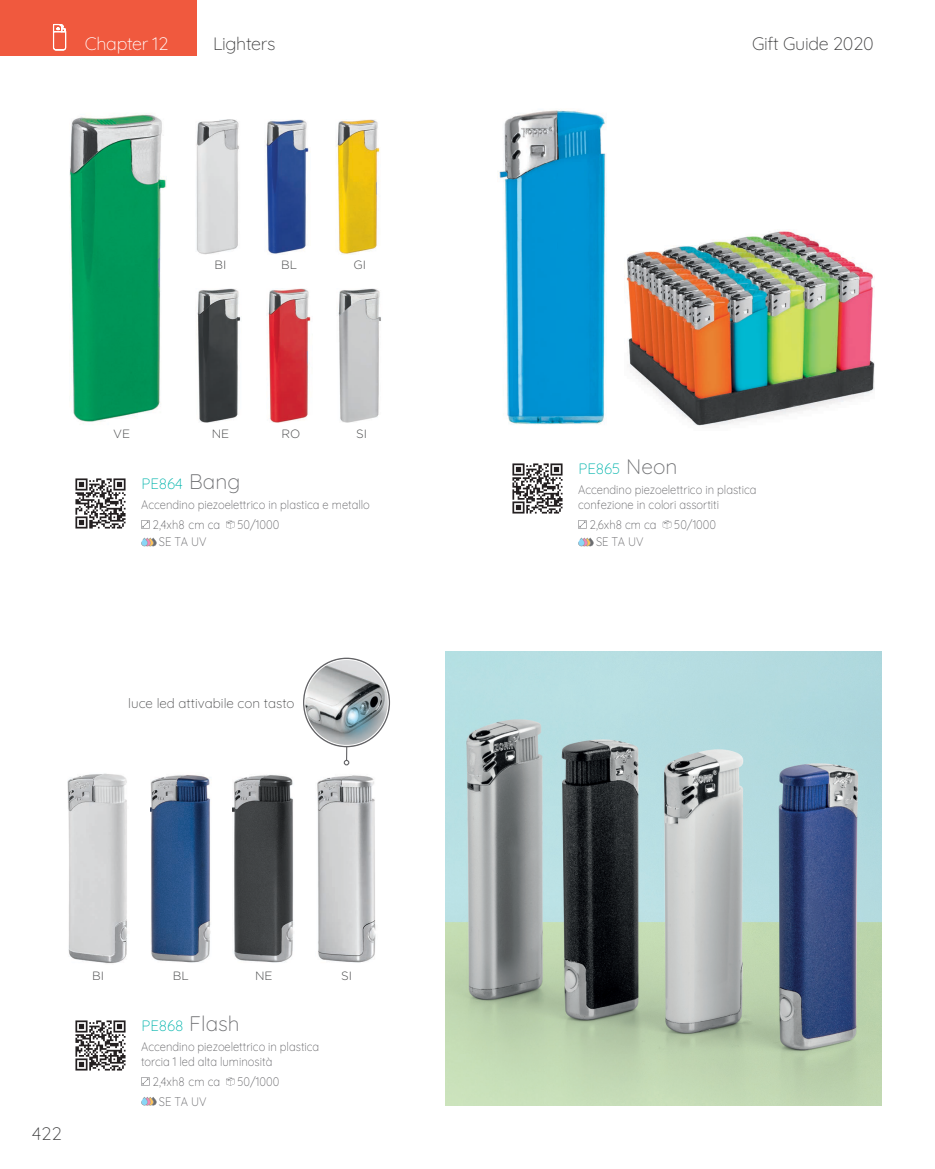
<style>
.page{position:relative;width:935px;height:1169px;background:#fff}
.page>*{position:absolute;margin:0;border:0;box-sizing:border-box;transform-origin:0 0}
.t1{font:300 18px "Quicksand";letter-spacing:-.02em;color:#3e3e3f}
.t2{font:300 18px "Quicksand";letter-spacing:-.02em;color:#fff}
.t3{font:300 15px "Quicksand";color:#00b4ac}
.t4{font:300 13.5px "Quicksand";color:#4b4c4d}
.t5{font:300 12.3px/15px "Quicksand";color:#636366;scale:.91 1}
.t6{font:300 12px "Gotham Rounded";color:#4b4c4d}
.s1{font-size:21px;color:#6c6d70}
</style>
<div class="page">
<div style="left:0;top:0;width:196px;height:56px;background:#f0593e"></div>
<svg style="left:53px;top:24px;width:13px;height:26px"></svg>
<img style="left:69px;top:114px;width:97px;height:310px">
<img style="left:265px;top:119px;width:44px;height:135px">
<img style="left:196px;top:119px;width:43px;height:135px">
<img style="left:336px;top:119px;width:44px;height:135px">
<img style="left:266px;top:288px;width:45px;height:135px">
<img style="left:197px;top:288px;width:44px;height:135px">
<img style="left:67px;top:773px;width:60px;height:191px">
<img style="left:233px;top:775px;width:60px;height:188px">
<img style="left:150px;top:775px;width:61px;height:188px">
<img style="left:317px;top:775px;width:59px;height:188px">
<img style="left:338px;top:288px;width:43px;height:135px">
<img style="left:626px;top:231px;width:249px;height:195px">
<img style="left:498px;top:110px;width:108px;height:315px">
<img style="left:445px;top:651px;width:436px;height:454px">
<svg style="left:303px;top:657px;width:87px;height:90px"></svg>
<svg style="left:305px;top:659px;width:83px;height:86px;background:#90a0a7"></svg>
<img style="left:346px;top:659px;width:41px;height:43px">
<img style="left:305px;top:659px;width:41px;height:69px">
<svg style="left:344px;top:747px;width:5px;height:18px"></svg>
<svg style="left:141px;top:538px;width:16px;height:8px"></svg>
<svg style="left:141px;top:520px;width:9px;height:9px"></svg>
<svg style="left:226px;top:520px;width:8px;height:9px"></svg>
<img style="left:75px;top:478px;width:51px;height:51px">
<svg style="left:578px;top:538px;width:15px;height:8px"></svg>
<svg style="left:578px;top:520px;width:9px;height:9px"></svg>
<svg style="left:663px;top:520px;width:8px;height:9px"></svg>
<img style="left:512px;top:463px;width:51px;height:51px">
<svg style="left:141px;top:1097px;width:16px;height:8px"></svg>
<svg style="left:141px;top:1077px;width:9px;height:8px"></svg>
<svg style="left:226px;top:1077px;width:8px;height:8px"></svg>
<img style="left:75px;top:1020px;width:51px;height:51px">
<h1 class="t2" style="left:85px;top:29px;width:85px">Chapter 12</h1>
<h1 class="t1" style="left:213px;top:29px;width:64px">Lighters</h1>
<h1 class="t1" style="left:752px;top:29px;width:123px">Gift Guide 2020</h1>
<p class="t6" style="left:214px;top:257px;width:13px">BI</p>
<p class="t6" style="left:281px;top:257px;width:18px">BL</p>
<p class="t6" style="left:353px;top:257px;width:14px">GI</p>
<p class="t6" style="left:113px;top:426px;width:19px">VE</p>
<p class="t6" style="left:212px;top:426px;width:19px">NE</p>
<p class="t6" style="left:282px;top:426px;width:20px">RO</p>
<p class="t6" style="left:356px;top:426px;width:12px">SI</p>
<p class="t3" style="left:141px;top:472px;width:100px">PE864 <span class="s1">Bang</span></p>
<p class="t5" style="left:141px;top:496px;width:253px">Accendino piezoelettrico in plastica e metallo</p>
<p class="t5" style="left:159px;top:533px;width:54px">SE TA UV</p>
<p class="t5" style="left:153px;top:515px;width:76px">2,4xh8 cm ca</p>
<p class="t5" style="left:237px;top:515px;width:48px">50/1000</p>
<p class="t4" style="left:128px;top:692px;width:168px">luce led attivabile con tasto</p>
<p class="t3" style="left:578px;top:457px;width:100px">PE865 <span class="s1">Neon</span></p>
<p class="t5" style="left:578px;top:481px;width:198px">Accendino piezoelettrico in plastica confezione in colori assortiti</p>
<p class="t5" style="left:596px;top:533px;width:54px">SE TA UV</p>
<p class="t5" style="left:589px;top:515px;width:75px">2,6xh8 cm ca</p>
<p class="t5" style="left:674px;top:515px;width:48px">50/1000</p>
<h1 class="t1" style="left:32px;top:1119px;width:31px">422</h1>
<p class="t6" style="left:92px;top:967px;width:13px">BI</p>
<p class="t6" style="left:173px;top:967px;width:18px">BL</p>
<p class="t6" style="left:255px;top:967px;width:19px">NE</p>
<p class="t6" style="left:341px;top:967px;width:12px">SI</p>
<p class="t3" style="left:141px;top:1014px;width:100px">PE868 <span class="s1">Flash</span></p>
<p class="t5" style="left:141px;top:1037px;width:197px">Accendino piezoelettrico in plastica torcia 1 led alta luminosità</p>
<p class="t5" style="left:159px;top:1092px;width:54px">SE TA UV</p>
<p class="t5" style="left:153px;top:1072px;width:76px">2,4xh8 cm ca</p>
<p class="t5" style="left:237px;top:1072px;width:48px">50/1000</p>
</div>
